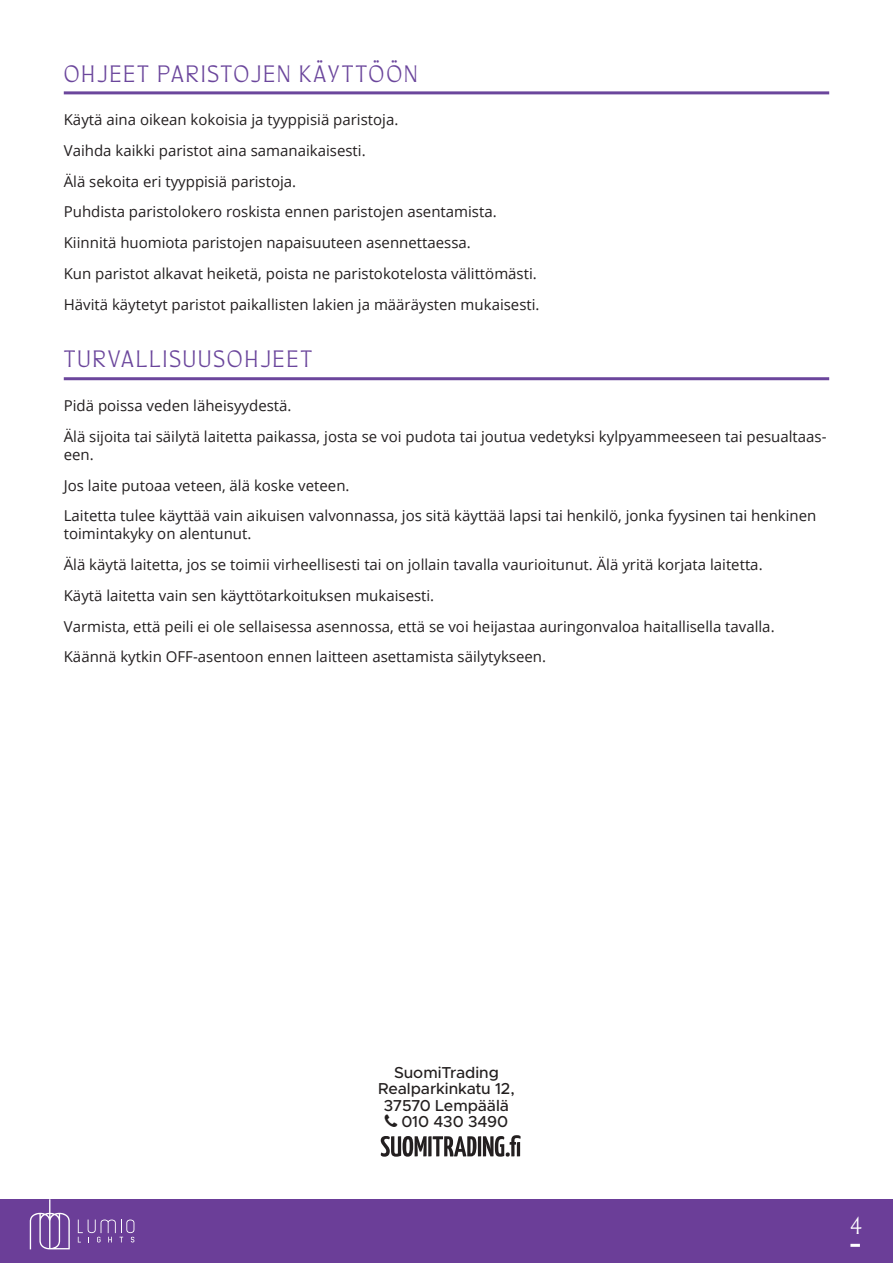
<style>
.page{position:relative;width:893px;height:1263px;background:#fff}
.page>*{position:absolute;margin:0;border:0;box-sizing:border-box;transform-origin:0 0}
.Otsikko{font:800 25.5px "Quiverleaf CF";letter-spacing:.08em;color:#6b469c}
.t1{font:800 25.5px "Quiverleaf CF";color:#fff}
.t2{font:500 15.9px "Metropolis";letter-spacing:-.005em;color:#231f1f}
.Leipäteksti{font:15px/18px "Open Sans";color:#231f20}
</style>
<div class="page">
<div style="left:0;top:1199px;width:893px;height:64px;background:#6b3e98"></div>
<svg style="left:78px;top:1219px;width:56px;height:24px"></svg>
<svg style="left:30px;top:1199px;width:40px;height:50px"></svg>
<svg style="left:850px;top:1244px;width:10px;height:3px"></svg>
<svg style="left:381px;top:1135px;width:140px;height:22px"></svg>
<hr style="left:64px;top:91px;width:765px;height:3px;background:#6b469c">
<hr style="left:64px;top:377px;width:765px;height:3px;background:#6b469c">
<p class="Otsikko" style="left:64px;top:55px;width:355px">OHJEET PARISTOJEN KÄYTTÖÖN</p>
<p class="Leipäteksti" style="left:64px;top:110px;width:336px">Käytä aina oikean kokoisia ja tyyppisiä paristoja.</p>
<p class="Leipäteksti" style="left:64px;top:141px;width:303px">Vaihda kaikki paristot aina samanaikaisesti.</p>
<p class="Leipäteksti" style="left:64px;top:172px;width:234px">Älä sekoita eri tyyppisiä paristoja.</p>
<p class="Leipäteksti" style="left:64px;top:203px;width:434px">Puhdista paristolokero roskista ennen paristojen asentamista.</p>
<p class="Leipäteksti" style="left:64px;top:233px;width:409px">Kiinnitä huomiota paristojen napaisuuteen asennettaessa.</p>
<p class="Leipäteksti" style="left:64px;top:264px;width:475px">Kun paristot alkavat heiketä, poista ne paristokotelosta välittömästi.</p>
<p class="Leipäteksti" style="left:64px;top:295px;width:477px">Hävitä käytetyt paristot paikallisten lakien ja määräysten mukaisesti.</p>
<p class="Otsikko" style="left:64px;top:341px;width:250px">TURVALLISUUSOHJEET</p>
<p class="Leipäteksti" style="left:64px;top:396px;width:229px">Pidä poissa veden läheisyydestä.</p>
<p class="Leipäteksti" style="left:64px;top:427px;width:764px">Älä sijoita tai säilytä laitetta paikassa, josta se voi pudota tai joutua vedetyksi kylpyammeeseen tai pesualtaas&shy;een.</p>
<p class="Leipäteksti" style="left:64px;top:476px;width:287px">Jos laite putoaa veteen, älä koske veteen.</p>
<p class="Leipäteksti" style="left:64px;top:506px;width:754px">Laitetta tulee käyttää vain aikuisen valvonnassa, jos sitä käyttää lapsi tai henkilö, jonka fyysinen tai henkinen toimintakyky on alentunut.</p>
<p class="Leipäteksti" style="left:64px;top:555px;width:700px">Älä käytä laitetta, jos se toimii virheellisesti tai on jollain tavalla vaurioitunut. Älä yritä korjata laitetta.</p>
<p class="Leipäteksti" style="left:64px;top:586px;width:372px">Käytä laitetta vain sen käyttötarkoituksen mukaisesti.</p>
<p class="Leipäteksti" style="left:64px;top:617px;width:712px">Varmista, että peili ei ole sellaisessa asennossa, että se voi heijastaa auringonvaloa haitallisella tavalla.</p>
<p class="Leipäteksti" style="left:64px;top:647px;width:484px">Käännä kytkin OFF-asentoon ennen laitteen asettamista säilytykseen.</p>
<p class="t2" style="left:394px;top:1062px;width:106px">SuomiTrading</p>
<p class="t2" style="left:378px;top:1079px;width:138px">Realparkinkatu 12,</p>
<p class="t2" style="left:384px;top:1095px;width:127px">37570 Lempäälä</p>
<p class="t2" style="left:401px;top:1112px;width:108px">010 430 3490</p>
<h1 class="t1" style="left:850px;top:1207px;width:13px">4</h1>
</div>
